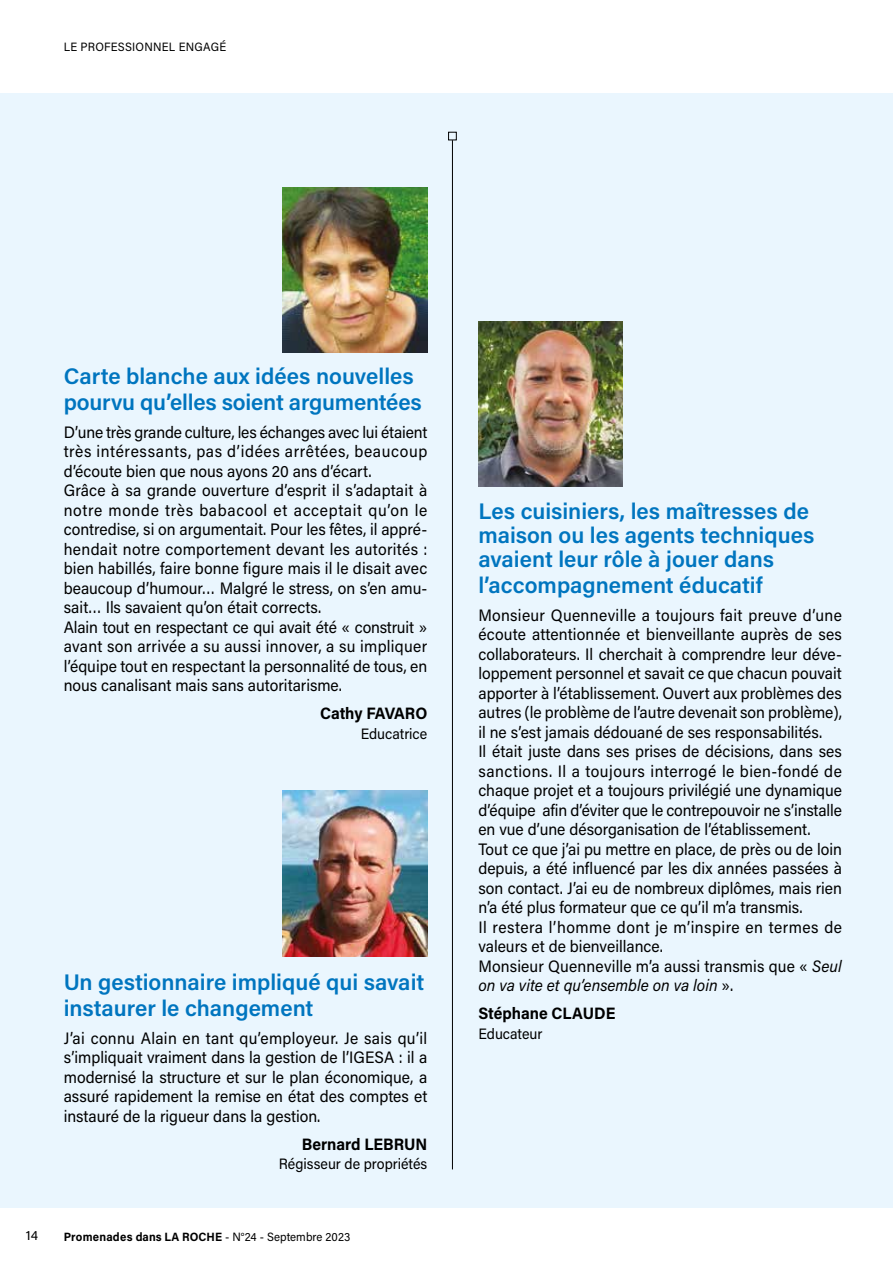
<style>
.page{position:relative;width:893px;height:1263px;background:#fff}
.page>*{position:absolute;margin:0;border:0;box-sizing:border-box;transform-origin:0 0}
.t1{font:600 22.5px/24.5px "Acumin Pro";color:#0075bf}
.t2{font:16.5px/19.5px "Acumin Pro";color:#000;scale:.95 1}
.t3{font:700 16.5px "Acumin Pro";letter-spacing:-.005em;color:#000;scale:.95 1}
.t4{font:15px "Acumin Pro";color:#000;scale:.95 1}
.t5{font:13.5px "Acumin Pro";color:#000}
.t6{font:700 12px "Acumin Pro";letter-spacing:.01em;color:#000;scale:.95 1}
.t7{font:12px "Acumin Pro";letter-spacing:.02em;color:#000;scale:.95 1}
.s1{font-weight:400}
.s2{font-style:italic}
</style>
<div class="page">
<div style="left:0;top:94px;width:893px;height:1114px;background:#eaf6fe"></div>
<img style="left:283px;top:791px;width:144px;height:166px">
<img style="left:478px;top:321px;width:145px;height:166px">
<hr style="left:452px;top:140px;width:1px;height:1029px;background:#000">
<div style="left:448px;top:132px;width:9px;height:8px;border:1px solid #000"></div>
<img style="left:283px;top:187px;width:144px;height:166px">
<p class="t7" style="left:64px;top:39px;width:172px">LE PROFESSIONNEL ENGAGÉ</p>
<h1 class="t1" style="left:64px;top:363px;width:359px;line-height:25.5px">Carte blanche aux idées nouvelles pourvu qu’elles soient argumentées</h1>
<p class="t2" style="left:64px;top:422px;width:384px">D’une très grande culture, les échanges avec lui étaient très intéressants, pas d’idées arrêtées, beaucoup d’écoute bien que nous ayons 20 ans d’écart.<br>Grâce à sa grande ouverture d’esprit il s’adaptait à notre monde très babacool et acceptait qu’on le contredise, si on argumentait. Pour les fêtes, il appré&shy;hendait notre comportement devant les autorités : bien habillés, faire bonne figure mais il le disait avec beaucoup d’humour… Malgré le stress, on s’en amu&shy;sait… Ils savaient qu’on était corrects.<br>Alain tout en respectant ce qui avait été « construit » avant son arrivée a su aussi innover, a su impliquer l’équipe tout en respectant la personnalité de tous, en nous canalisant mais sans autoritarisme.</p>
<p class="t3" style="left:320px;top:702px;width:114px">Cathy FAVARO</p>
<p class="t4" style="left:361px;top:723px;width:72px">Educatrice</p>
<h1 class="t1" style="left:64px;top:969px;width:362px;line-height:25.5px">Un gestionnaire impliqué qui savait instaurer le changement</h1>
<p class="t2" style="left:64px;top:1028px;width:384px;text-align:justify">J’ai connu Alain en tant qu’employeur. Je sais qu’il s’impliquait vraiment dans la gestion de l’IGESA : il a modernisé la structure et sur le plan économique, a assuré rapidement la remise en état des comptes et instauré de la rigueur dans la gestion.</p>
<p class="t3" style="left:302px;top:1132px;width:134px">Bernard LEBRUN</p>
<p class="t4" style="left:279px;top:1154px;width:158px">Régisseur de propriétés</p>
<p class="t5" style="left:26px;top:1226px;width:14px">14</p>
<p class="t6" style="left:64px;top:1228px;width:303px">Promenades dans LA ROCHE <span class="s1">- N°24 - Septembre 2023</span></p>
<h1 class="t1" style="left:478px;top:498px;width:337px">Les cuisiniers, les maîtresses de maison ou les agents techniques avaient leur rôle à jouer dans l’accompagnement éducatif</h1>
<p class="t2" style="left:478px;top:605px;width:384px">Monsieur Quenneville a toujours fait preuve d’une écoute attentionnée et bienveillante auprès de ses collaborateurs. Il cherchait à comprendre leur déve&shy;loppement personnel et savait ce que chacun pouvait apporter à l’établissement. Ouvert aux problèmes des autres (le problème de l’autre devenait son problème), il ne s’est jamais dédouané de ses responsabilités.<br>Il était juste dans ses prises de décisions, dans ses sanctions. Il a toujours interrogé le bien-fondé de chaque projet et a toujours privilégié une dynamique d’équipe afin d’éviter que le contrepouvoir ne s’installe en vue d’une désorganisation de l’établissement.<br>Tout ce que j’ai pu mettre en place, de près ou de loin depuis, a été influencé par les dix années passées à son contact. J’ai eu de nombreux diplômes, mais rien n’a été plus formateur que ce qu’il m’a transmis.<br>Il restera l’homme dont je m’inspire en termes de valeurs et de bienveillance.<br>Monsieur Quenneville m’a aussi transmis que « <span class="s2">Seul on va vite et qu’ensemble on va loin</span> ».</p>
<p class="t3" style="left:478px;top:1002px;width:146px">Stéphane CLAUDE</p>
<p class="t4" style="left:478px;top:1023px;width:69px">Educateur</p>
</div>
